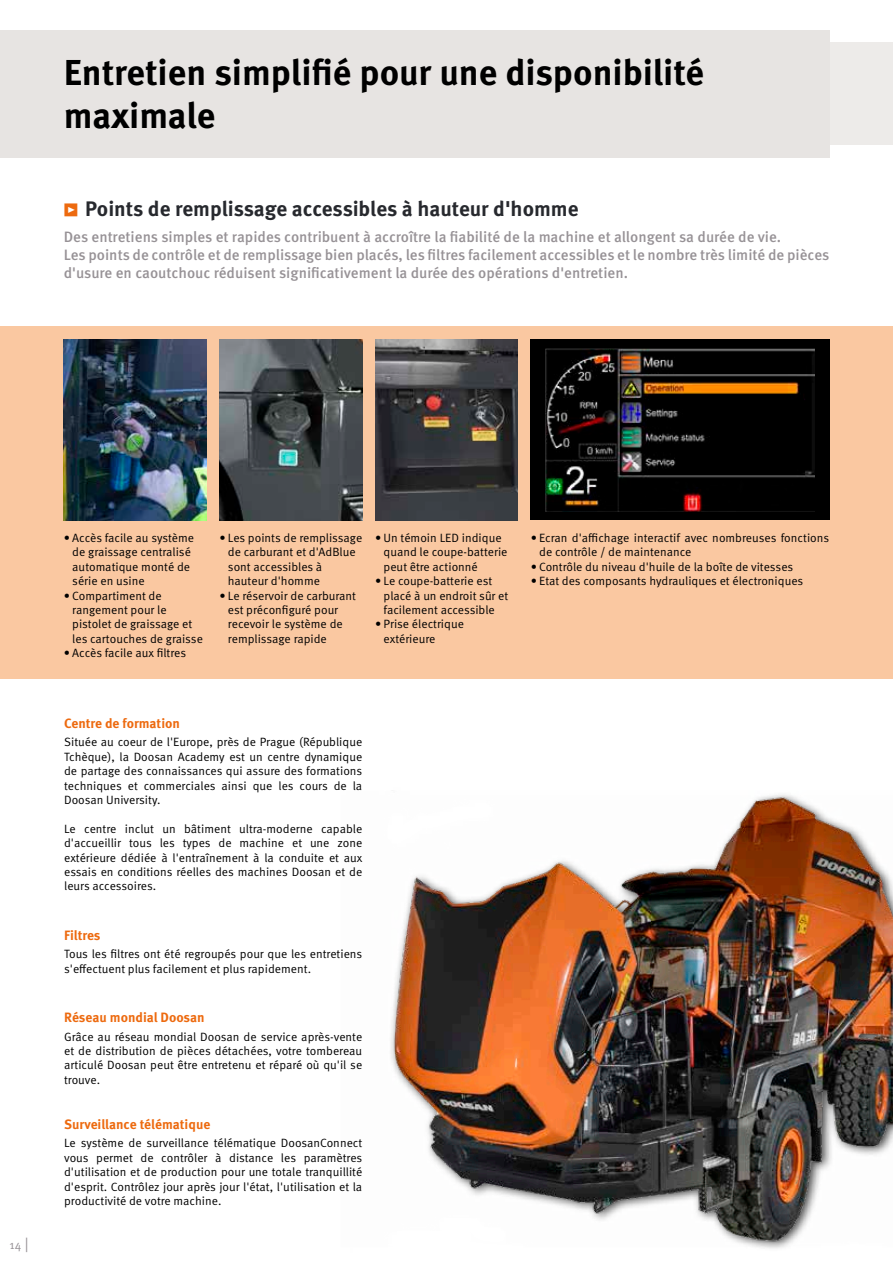
<style>
.page{position:relative;width:893px;height:1263px;background:#fff}
.page>*{position:absolute;margin:0;border:0;box-sizing:border-box;transform-origin:0 0}
.t1{font:700 36px/43.2px "Meta Pro";color:#000}
.t2{font:700 21px "Meta Pro";letter-spacing:-.005em;color:#27292e}
.t3{font:500 15px/18px "Meta Pro";color:#979296}
.t4{font:700 13.5px "Meta Pro";color:#ed6a0f}
.t5{font:12px/14.4px "Meta Pro Norm";color:#000}
.t6{font:12px "Meta Pro Norm";color:#979296}
.s1{font-size:17.25px;color:#ed6a0f}
.s2{font-size:15px}
</style>
<div class="page">
<div style="left:0;top:30px;width:829px;height:127px;background:#e7e4e2"></div>
<div style="left:0;top:326px;width:893px;height:352px;background:#fac8a1"></div>
<img style="left:375px;top:339px;width:143px;height:181px">
<img style="left:64px;top:339px;width:143px;height:181px">
<img style="left:219px;top:339px;width:143px;height:181px">
<div style="left:530px;top:339px;width:299px;height:181px;background:#000"></div>
<img style="left:546px;top:349px;width:269px;height:162px">
<div style="left:829px;top:43px;width:64px;height:102px;background:#edebe9"></div>
<img style="left:391px;top:794px;width:502px;height:453px">
<h1 class="t1" style="left:64px;top:49px;width:642px">Entretien simplifié pour une disponibilité maximale</h1>
<h2 class="t2" style="left:64px;top:192px;width:516px"><span class="s1">ѓ</span> Points de remplissage accessibles à hauteur d'homme</h2>
<p class="t3" style="left:64px;top:227px;width:767px">Des entretiens simples et rapides contribuent à accroître la fiabilité de la machine et allongent sa durée de vie.<br>Les points de contrôle et de remplissage bien placés, les filtres facilement accessibles et le nombre très limité de pièces d'usure en caoutchouc réduisent significativement la durée des opérations d'entretien.</p>
<p class="t6" style="left:10px;top:1235px;width:21px">14 <span class="s2">|</span></p>
<p class="t5" style="left:72px;top:530px;width:123px;text-indent:-9px">• Accès facile au système de graissage centralisé automatique monté de série en usine</p>
<p class="t5" style="left:72px;top:587px;width:132px;text-indent:-9px">• Compartiment de rangement pour le pistolet de graissage et les cartouches de graisse</p>
<p class="t5" style="left:64px;top:645px;width:124px">• Accès facile aux filtres</p>
<p class="t5" style="left:228px;top:530px;width:136px;text-indent:-9px">• Les points de remplissage de carburant et d'AdBlue sont accessibles à hauteur d'homme</p>
<p class="t5" style="left:228px;top:587px;width:130px;text-indent:-9px">• Le réservoir de carburant est préconfiguré pour recevoir le système de remplissage rapide</p>
<p class="t5" style="left:384px;top:530px;width:125px;text-indent:-9px">• Un témoin LED indique quand le coupe-batterie peut être actionné</p>
<p class="t5" style="left:384px;top:573px;width:126px;text-indent:-9px">• Le coupe-batterie est placé à un endroit sûr et facilement accessible</p>
<p class="t5" style="left:384px;top:616px;width:82px;text-indent:-9px">• Prise électrique extérieure</p>
<p class="t5" style="left:539px;top:530px;width:292px;text-indent:-9px">• Ecran d'affichage interactif avec nombreuses fonctions de contrôle / de maintenance</p>
<p class="t5" style="left:531px;top:559px;width:264px">• Contrôle du niveau d'huile de la boîte de vitesses</p>
<p class="t5" style="left:531px;top:573px;width:274px">• Etat des composants hydrauliques et électroniques</p>
<p class="t4" style="left:64px;top:712px;width:117px">Centre de formation</p>
<p class="t5" style="left:64px;top:734px;width:300px;text-align:justify">Située au coeur de l'Europe, près de Prague (République Tchèque), la Doosan Academy est un centre dynamique de partage des connaissances qui assure des formations techniques et commerciales ainsi que les cours de la Doosan University.</p>
<p class="t5" style="left:64px;top:821px;width:300px;text-align:justify">Le centre inclut un bâtiment ultra-moderne capable d'accueillir tous les types de machine et une zone extérieure dédiée à l'entraînement à la conduite et aux essais en conditions réelles des machines Doosan et de leurs accessoires.</p>
<p class="t4" style="left:64px;top:924px;width:38px">Filtres</p>
<p class="t5" style="left:64px;top:946px;width:300px">Tous les filtres ont été regroupés pour que les entretiens s'effectuent plus facilement et plus rapidement.</p>
<p class="t4" style="left:64px;top:1007px;width:142px">Réseau mondial Doosan</p>
<p class="t5" style="left:64px;top:1028px;width:300px;text-align:justify">Grâce au réseau mondial Doosan de service après-vente et de distribution de pièces détachées, votre tombereau articulé Doosan peut être entretenu et réparé où qu'il se trouve.</p>
<p class="t4" style="left:64px;top:1113px;width:148px">Surveillance télématique</p>
<p class="t5" style="left:64px;top:1135px;width:300px;text-align:justify">Le système de surveillance télématique DoosanConnect vous permet de contrôler à distance les paramètres d'utilisation et de production pour une totale tranquillité d'esprit. Contrôlez jour après jour l'état, l'utilisation et la productivité de votre machine.</p>
</div>
